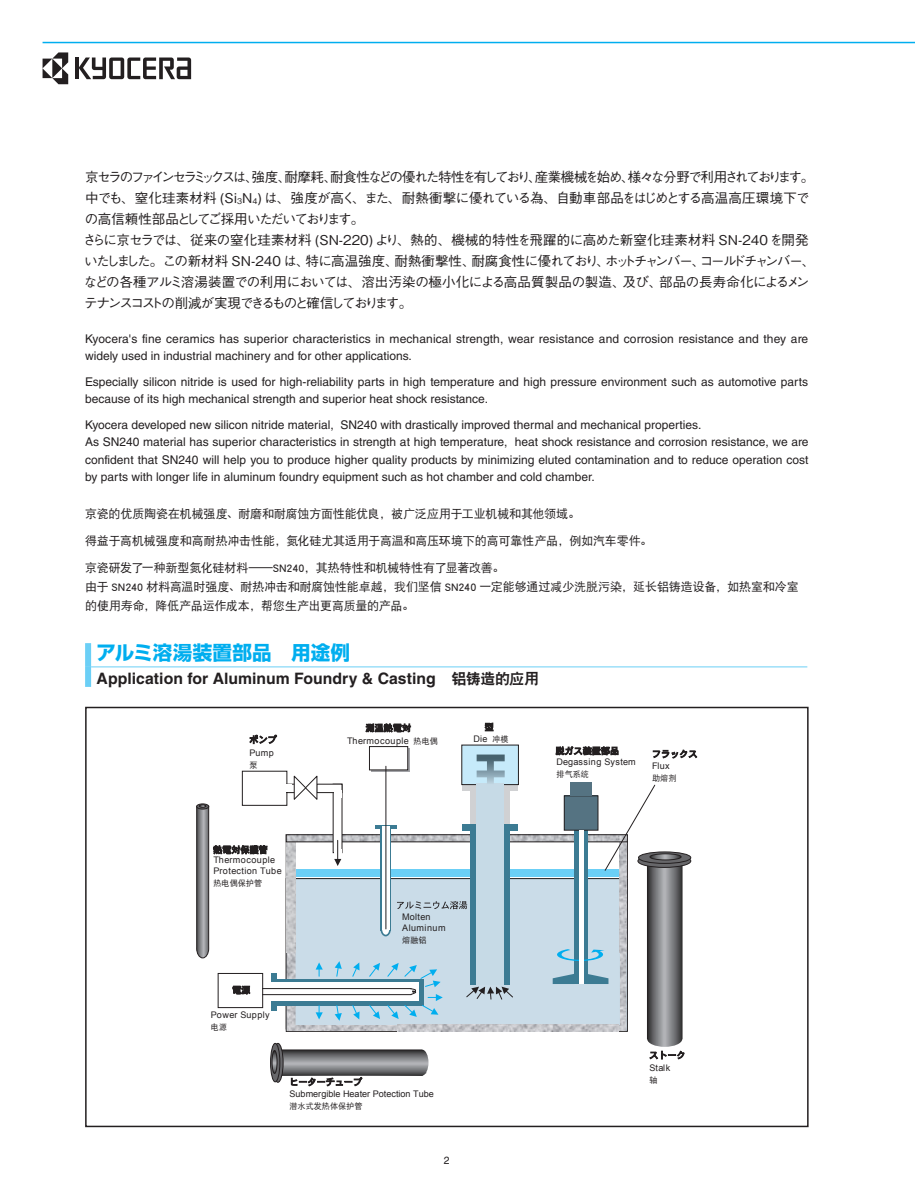
<style>
.page{position:relative;width:915px;height:1191px;background:#fff}
.page>*{position:absolute;margin:0;border:0;box-sizing:border-box;transform-origin:0 0}
.t1{font:700 19.5px "Shin Go Pro";letter-spacing:.01em;color:#00aeef}
.t2{font:700 15.75px "Helvetica LT Std";color:#231f20}
.t3{font:500 13.5px/21px "Gothic BBB Pro";letter-spacing:-.065em;color:#231f20}
.t4{font:12px/17.2px "Helvetica LT Std";color:#231f20}
.t5{font:12px/18.8px "DFP Hei W5 GB EUC H";letter-spacing:-.015em;color:#231f20}
.t6{font:10.5px "Helvetica LT Std";color:#231f20}
.t7{font:9px/10.8px "Arial";letter-spacing:.04em;color:#231f20}
.t8{font:9px "Arial";color:#231f20}
.t9{font:8.1px "DFP Hei W5 GB EUC H";color:#231f20}
.s1{font-size:7.8px}
.s2{font-family:"DF Hei W5 GB EUC H"}
.s3{font-family:"DF Hei W9 GB EUC H";font-weight:400;font-size:15px}
.s4{font-family:"DFP Hei W5 GB EUC H";font-size:8.1px}
</style>
<div class="page">
<hr style="left:43px;top:42px;width:871px;height:1px;background:#00aeef">
<hr style="left:75px;top:57px;width:3px;height:22px;background:#231f20">
<svg style="left:79px;top:57px;width:112px;height:22px"></svg>
<svg style="left:43px;top:52px;width:25px;height:32px"></svg>
<div style="left:286px;top:784px;width:14px;height:9px;border:1px solid #231f20"></div>
<div style="left:295px;top:869px;width:324px;height:7px;background:#6bcff6"></div>
<div style="left:286px;top:878px;width:341px;height:153px;background:#cadce8"></div>
<img style="left:287px;top:842px;width:8px;height:110px">
<img style="left:287px;top:952px;width:110px;height:79px">
<img style="left:397px;top:1025px;width:155px;height:6px">
<div style="left:271px;top:973px;width:6px;height:37px;background:#3c7b93"></div>
<div style="left:271px;top:978px;width:152px;height:27px;background:#3c7b93"></div>
<div style="left:270px;top:982px;width:149px;height:19px;background:#fff"></div>
<img style="left:288px;top:836px;width:264px;height:4px">
<div style="left:286px;top:834px;width:341px;height:8px;border:1px solid #231f20"></div>
<hr style="left:374px;top:825px;width:22px;height:3px;background:#3c7b93">
<svg style="left:380px;top:921px;width:11px;height:15px"></svg>
<div style="left:380px;top:825px;width:10px;height:106px;background:#3c7b93"></div>
<svg style="left:382px;top:825px;width:7px;height:101px"></svg>
<svg style="left:382px;top:923px;width:7px;height:11px"></svg>
<svg style="left:462px;top:785px;width:55px;height:5px"></svg>
<div style="left:470px;top:784px;width:39px;height:160px;background:#d0d1d3"></div>
<svg style="left:315px;top:962px;width:7px;height:14px"></svg>
<svg style="left:334px;top:961px;width:7px;height:16px"></svg>
<svg style="left:352px;top:962px;width:7px;height:15px"></svg>
<svg style="left:368px;top:963px;width:12px;height:14px"></svg>
<svg style="left:387px;top:963px;width:11px;height:14px"></svg>
<svg style="left:315px;top:1005px;width:7px;height:14px"></svg>
<svg style="left:334px;top:1005px;width:7px;height:15px"></svg>
<svg style="left:352px;top:1005px;width:7px;height:14px"></svg>
<svg style="left:368px;top:1005px;width:12px;height:14px"></svg>
<svg style="left:387px;top:1005px;width:11px;height:14px"></svg>
<div style="left:570px;top:782px;width:22px;height:13px;background:#557382"></div>
<svg style="left:466px;top:986px;width:47px;height:14px"></svg>
<div style="left:461px;top:745px;width:57px;height:39px;background:#c6eafa"></div>
<svg style="left:397px;top:901px;width:70px;height:8px"></svg>
<div style="left:218px;top:973px;width:45px;height:35px;border:1px solid #231f20"></div>
<div style="left:371px;top:748px;width:38px;height:24px;background:#6d6c6f"></div>
<div style="left:369px;top:746px;width:38px;height:24px;background:#fff"></div>
<div style="left:369px;top:746px;width:39px;height:24px;border:1px solid #231f20"></div>
<hr style="left:385px;top:766px;width:1px;height:163px;background:#231f20">
<svg style="left:365px;top:723px;width:45px;height:9px"></svg>
<hr style="left:262px;top:994px;width:149px;height:1px;background:#231f20">
<hr style="left:262px;top:988px;width:149px;height:1px;background:#231f20">
<svg style="left:232px;top:985px;width:18px;height:9px"></svg>
<svg style="left:404px;top:965px;width:38px;height:52px"></svg>
<svg style="left:484px;top:723px;width:9px;height:8px"></svg>
<svg style="left:652px;top:749px;width:44px;height:9px"></svg>
<svg style="left:555px;top:746px;width:63px;height:9px"></svg>
<div style="left:333px;top:784px;width:9px;height:68px;background:#fff"></div>
<div style="left:316px;top:784px;width:26px;height:9px;border:1px solid #231f20"></div>
<svg style="left:293px;top:775px;width:25px;height:25px"></svg>
<div style="left:284px;top:784px;width:7px;height:8px;background:#fff"></div>
<div style="left:333px;top:790px;width:8px;height:7px;background:#fff"></div>
<svg style="left:334px;top:840px;width:7px;height:26px"></svg>
<svg style="left:249px;top:735px;width:28px;height:9px"></svg>
<div style="left:462px;top:824px;width:55px;height:6px;background:#3c7b93"></div>
<div style="left:470px;top:825px;width:39px;height:159px;background:#3c7b93"></div>
<div style="left:476px;top:783px;width:28px;height:202px;background:#c6dae6"></div>
<div style="left:272px;top:1043px;width:11px;height:39px;border:1px solid #231f20;border-radius:50%"></div>
<svg style="left:270px;top:1043px;width:10px;height:38px"></svg>
<div style="left:270px;top:1043px;width:10px;height:39px;border:1px solid #231f20;border-radius:50%"></div>
<svg style="left:272px;top:1049px;width:156px;height:37px"></svg>
<div style="left:272px;top:1050px;width:5px;height:23px;border:1px solid #231f20;border-radius:50%"></div>
<svg style="left:637px;top:854px;width:53px;height:13px"></svg>
<div style="left:637px;top:854px;width:54px;height:14px;border:1px solid #231f20;border-radius:50%"></div>
<svg style="left:638px;top:852px;width:52px;height:11px"></svg>
<div style="left:638px;top:851px;width:53px;height:13px;border:1px solid #231f20;border-radius:50%"></div>
<svg style="left:552px;top:784px;width:132px;height:275px"></svg>
<div style="left:649px;top:853px;width:32px;height:7px;border:1px solid #231f20;border-radius:50%"></div>
<div style="left:196px;top:803px;width:13px;height:6px;border:1px solid #231f20;border-radius:50%"></div>
<svg style="left:196px;top:804px;width:71px;height:154px"></svg>
<svg style="left:476px;top:754px;width:28px;height:29px"></svg>
<div style="left:85px;top:706px;width:723px;height:421px;border:2px solid #231f20"></div>
<div style="left:85px;top:643px;width:6px;height:24px;background:#6bcff6"></div>
<div style="left:85px;top:667px;width:6px;height:20px;background:#6bcff6"></div>
<hr style="left:91px;top:666px;width:716px;height:1px;background:#6bcff6">
<p class="t3" style="left:83px;top:165px;width:733px">京セラのファインセラミックスは、強度、耐摩耗、耐食性などの優れた特性を有しており、産業機械を始め、様々な分野で利用されております。中でも、窒化珪素材料 (Si<span class="s1">3</span>N<span class="s1">4</span>) は、強度が高く、また、耐熱衝撃に優れている為、自動車部品をはじめとする高温高圧環境下での高信頼性部品としてご採用いただいております。<br>さらに京セラでは、従来の窒化珪素材料 (SN-220) より、熱的、機械的特性を飛躍的に高めた新窒化珪素材料 SN-240を開発いたしました。この新材料 SN-240 は、特に高温強度、耐熱衝撃性、耐腐食性に優れており、ホットチャンバー、コールドチャンバー、などの各種アルミ溶湯装置での利用においては、溶出汚染の極小化による高品質製品の製造、及び、部品の長寿命化によるメンテナンスコストの削減が実現できるものと確信しております。</p>
<p class="t4" style="left:85px;top:330px;width:724px">Kyocera's fine ceramics has superior characteristics in mechanical strength, wear resistance and corrosion resistance and they are widely used in industrial machinery and for other applications.</p>
<p class="t4" style="left:85px;top:373px;width:724px">Especially silicon nitride is used for high-reliability parts in high temperature and high pressure environment such as automotive parts because of its high mechanical strength and superior heat shock resistance.</p>
<p class="t4" style="left:85px;top:416px;width:724px">Kyocera developed new silicon nitride material, SN240 with drastically improved thermal and mechanical properties.<br>As SN240 material has superior characteristics in strength at high temperature, heat shock resistance and corrosion resistance, we are confident that SN240 will help you to produce higher quality products by minimizing eluted contamination and to reduce operation cost by parts with longer life in aluminum foundry equipment such as hot chamber and cold chamber.</p>
<p class="t5" style="left:85px;top:504px;width:496px">京瓷的优质陶瓷在机械强度、耐磨和耐腐蚀方面性能优良，被广泛应用于工业机械和其他领域。</p>
<p class="t5" style="left:85px;top:531px;width:568px">得益于高机械强度和高耐热冲击性能，氮化硅尤其适用于高温和高压环境下的高可靠性产品，例如汽车零件。</p>
<p class="t5" style="left:85px;top:558px;width:714px">京瓷研发了一种新型氮化硅材料<span class="s2">—</span>SN240，其热特性和机械特性有了显著改善。<br>由于 SN240 材料高温时强度、耐热冲击和耐腐蚀性能卓越，我们坚信 SN240 一定能够通过减少洗脱污染，延长铝铸造设备，如热室和冷室的使用寿命，降低产品运作成本，帮您生产出更高质量的产品。</p>
<h1 class="t1" style="left:97px;top:637px;width:255px">アルミ溶湯装置部品　用途例</h1>
<h2 class="t2" style="left:97px;top:669px;width:444px">Application for Aluminum Foundry &amp; Casting <span class="s3">铝铸造的应用</span></h2>
<p class="t7" style="left:249px;top:747px;width:26px">Pump</p>
<p class="t9" style="left:249px;top:760px;width:10px">泵</p>
<p class="t7" style="left:347px;top:735px;width:92px">Thermocouple <span class="s4">热电偶</span></p>
<p class="t7" style="left:473px;top:733px;width:36px">Die <span class="s4">冲模</span></p>
<p class="t7" style="left:213px;top:854px;width:70px">Thermocouple<br>Protection Tube</p>
<p class="t9" style="left:213px;top:879px;width:50px">热电偶保护管</p>
<p class="t7" style="left:402px;top:911px;width:45px">Molten<br>Aluminum</p>
<p class="t9" style="left:402px;top:935px;width:26px">熔融铝</p>
<p class="t7" style="left:211px;top:1009px;width:60px">Power Supply</p>
<p class="t9" style="left:211px;top:1022px;width:18px">电源</p>
<p class="t8" style="left:289px;top:1088px;width:146px">Submergible Heater Potection Tube</p>
<p class="t9" style="left:289px;top:1102px;width:74px">潜水式发热体保护管</p>
<p class="t6" style="left:444px;top:1153px;width:7px">2</p>
<p class="t7" style="left:556px;top:756px;width:81px">Degassing System</p>
<p class="t9" style="left:556px;top:770px;width:34px">排气系统</p>
<p class="t7" style="left:652px;top:761px;width:19px">Flux</p>
<p class="t9" style="left:652px;top:774px;width:26px">助熔剂</p>
<p class="t7" style="left:649px;top:1062px;width:22px">Stalk</p>
<p class="t9" style="left:649px;top:1075px;width:10px">轴</p>
</div>
